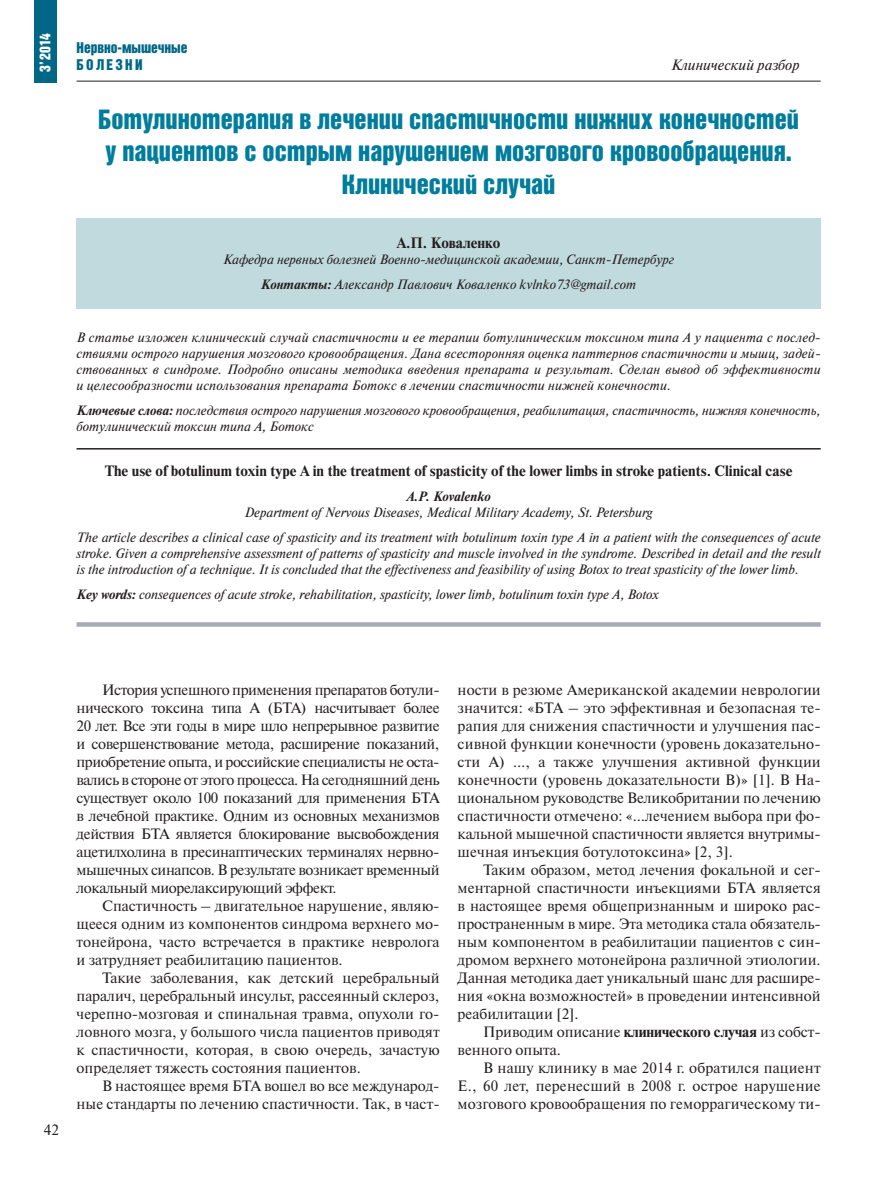
<style>
.page{position:relative;width:893px;height:1191px;background:#fff}
.page>*{position:absolute;margin:0;border:0;box-sizing:border-box;transform-origin:0 0}
.t1{font:27px/32.4px "Bastion Kontrast Alt C";color:#007d9d;text-align:center}
.t2{font:15px/18px "Newton C";color:#231f20;text-align:justify}
.t3{font:700 15px "Newton C";color:#231f20}
.t4{font:15px/16.5px "Bastion Kontrast Alt C";color:#006786}
.t5{font:italic 15px "Newton C";color:#231f20}
.t6{font:15px "Bastion Kontrast Alt C";color:#fff}
.t7{font:italic 13.5px/16.2px "Newton C";color:#231f20;text-align:center}
.t8{font:italic 700 13.5px "Newton C";color:#231f20}
.s1{font-weight:700}
</style>
<div class="page">
<div style="left:34px;top:0;width:22px;height:83px;background:#006786"></div>
<hr style="left:77px;top:81px;width:744px;height:1px;background:#231f20">
<div style="left:77px;top:218px;width:744px;height:90px;background:#c1dade"></div>
<hr style="left:77px;top:448px;width:744px;height:1px;background:#231f20">
<svg style="left:77px;top:622px;width:744px;height:4px;fill:#a7abb7"></svg>
<p class="t6" style="left:38px;top:72px;width:40px;rotate:-90deg">3’2014</p>
<p class="t4" style="left:77px;top:40px;width:113px">Нервно-мышечные<br>БОЛЕЗНИ</p>
<p class="t5" style="left:671px;top:57px;width:130px">Клинический разбор</p>
<h1 class="t1" style="left:98px;top:103px;width:702px">Ботулинотерапия в лечении спастичности нижних конечностей у пациентов с острым нарушением мозгового кровообращения.<br>Клинический случай</h1>
<p class="t3" style="left:397px;top:234px;width:105px">А.П. Коваленко</p>
<p class="t7" style="left:223px;top:247px;width:452px;line-height:25px">Кафедра нервных болезней Военно-медицинской академии, Санкт-Петербург<br><span class="s1">Контакты:</span> Александр Павлович Коваленко kvlnko73@gmail.com</p>
<p class="t7" style="left:77px;top:329px;width:746px;text-align:justify">В статье изложен клинический случай спастичности и ее терапии ботулиническим токсином типа А у пациента с послед&shy;ствиями острого нарушения мозгового кровообращения. Дана всесторонняя оценка паттернов спастичности и мышц, задей&shy;ствованных в синдроме. Подробно описаны методика введения препарата и результат. Сделан вывод об эффективности и целесообразности использования препарата Ботокс в лечении спастичности нижней конечности.</p>
<p class="t7" style="left:77px;top:402px;width:746px;text-align:left"><span class="s1">Ключевые слова:</span> последствия острого нарушения мозгового кровообращения, реабилитация, спастичность, нижняя конечность, ботулинический токсин типа А, Ботокс</p>
<p class="t3" style="left:105px;top:462px;width:689px">The use of botulinum toxin type A in the treatment of spasticity of the lower limbs in stroke patients. Clinical case</p>
<p class="t8" style="left:406px;top:489px;width:86px">A.P. Kovalenko</p>
<p class="t7" style="left:77px;top:500px;width:745px;line-height:24.8px">Department of Nervous Diseases, Medical Military Academy, St. Petersburg<br>The article describes a clinical case of spasticity and its treatment with botulinum toxin type A in a patient with the consequences of acute</p>
<p class="t7" style="left:77px;top:545px;width:746px;text-align:left">stroke. Given a comprehensive assessment of patterns of spasticity and muscle involved in the syndrome. Described in detail and the result is the introduction of a technique. It is concluded that the effectiveness and feasibility of using Botox to treat spasticity of the lower limb.</p>
<p class="t7" style="left:77px;top:586px;width:584px"><span class="s1">Key words:</span> consequences of acute stroke, rehabilitation, spasticity, lower limb, botulinum toxin type A, Botox</p>
<p class="t2" style="left:44px;top:1120px;width:17px">42</p>
<p class="t2" style="left:77px;top:681px;width:365px;text-indent:26px">История успешного применения препаратов ботули&shy;нического токсина типа А (БТА) насчитывает более 20 лет. Все эти годы в мире шло непрерывное развитие и совершенствование метода, расширение показаний, приобретение опыта, и российские специалисты не оста&shy;вались в стороне от этого процесса. На сегодняшний день существует около 100 показаний для применения БТА в лечебной практике. Одним из основных механизмов действия БТА является блокирование высвобождения ацетилхолина в пресинаптических терминалях нервно&shy;мышечных синапсов. В результате возникает временный локальный миорелаксирующий эффект.</p>
<p class="t2" style="left:77px;top:897px;width:365px;text-indent:26px">Спастичность – двигательное нарушение, являю&shy;щееся одним из компонентов синдрома верхнего мо&shy;тонейрона, часто встречается в практике невролога и затрудняет реабилитацию пациентов.</p>
<p class="t2" style="left:77px;top:969px;width:365px;text-indent:26px">Такие заболевания, как детский церебральный паралич, церебральный инсульт, рассеянный склероз, черепно-мозговая и спинальная травма, опухоли го&shy;ловного мозга, у большого числа пациентов приводят к спастичности, которая, в свою очередь, зачастую определяет тяжесть состояния пациентов.</p>
<p class="t2" style="left:77px;top:1077px;width:365px;text-align:right">В настоящее время БТА вошел во все международ&shy;ные стандарты по лечению спастичности. Так, в част-</p>
<p class="t2" style="left:458px;top:681px;width:365px">ности в резюме Американской академии неврологии значится: «БТА – это эффективная и безопасная те&shy;рапия для снижения спастичности и улучшения пас&shy;сивной функции конечности (уровень доказательно&shy;сти А) …, а также улучшения активной функции конечности (уровень доказательности В)» [1]. В На&shy;циональном руководстве Великобритании по лечению спастичности отмечено: «…лечением выбора при фо&shy;кальной мышечной спастичности является внутримы&shy;шечная инъекция ботулотоксина» [2, 3].</p>
<p class="t2" style="left:458px;top:861px;width:365px;text-indent:26px">Таким образом, метод лечения фокальной и сег&shy;ментарной спастичности инъекциями БТА является в настоящее время общепризнанным и широко рас&shy;пространенным в мире. Эта методика стала обязатель&shy;ным компонентом в реабилитации пациентов с син&shy;дромом верхнего мотонейрона различной этиологии.<br>Данная методика дает уникальный шанс для расшире&shy;ния «окна возможностей» в проведении интенсивной реабилитации [2].</p>
<p class="t2" style="left:458px;top:1023px;width:365px;text-indent:26px">Приводим описание <span class="s1">клинического случая</span> из собст&shy;венного опыта.</p>
<p class="t2" style="left:458px;top:1059px;width:365px;text-indent:26px">В нашу клинику в мае 2014 г. обратился пациент Е., 60 лет, перенесший в 2008 г. острое нарушение мозгового кровообращения по геморрагическому ти-</p>
</div>
